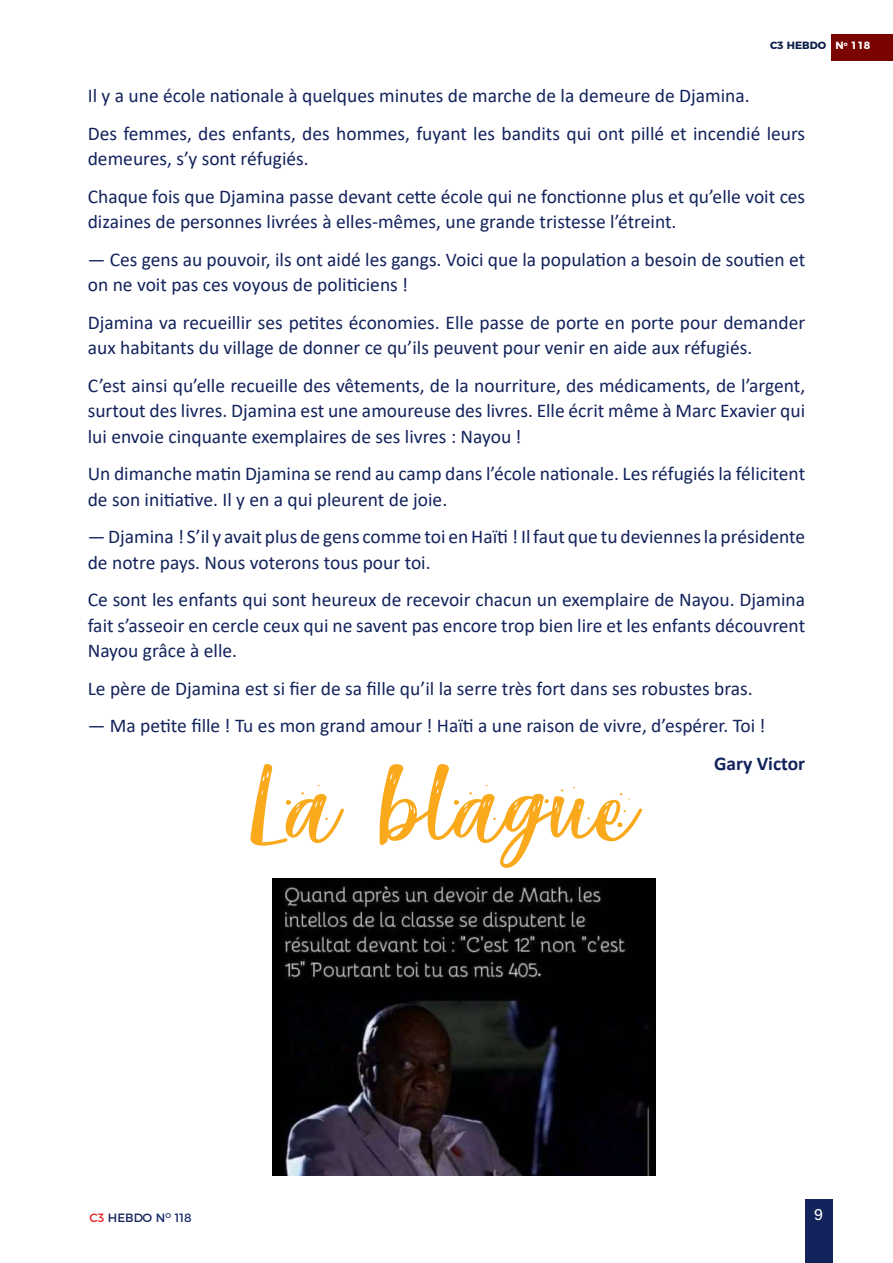
<style>
.page{position:relative;width:893px;height:1263px;background:#fff}
.page>*{position:absolute;margin:0;border:0;box-sizing:border-box;transform-origin:0 0}
.t1{font:169.5px "Reindeer Christmas Personal Use";color:#f9a91b}
.t2{font:19.5px/25.5px "Calibri";color:#13235c}
.t3{font:700 19.5px "Calibri";color:#13235c}
.t4{font:16.5px "Acumin Pro";color:#fff}
.t5{font:12px "Montserrat";color:#13235c}
.t6{font:700 10.5px "Montserrat";color:#0e2049}
.s1{color:#fff}
.s2{color:#e12020}
.s3{color:#142768}
</style>
<div class="page">
<div style="left:831px;top:34px;width:62px;height:26px;background:#790400"></div>
<div style="left:805px;top:1199px;width:27px;height:64px;background:#13235c"></div>
<img style="left:272px;top:879px;width:384px;height:296px">
<p class="t6" style="left:770px;top:37px;width:102px">C3 HEBDO <span class="s1">N</span><sup>o</sup> <span class="s1">118</span></p>
<p class="t2" style="left:88px;top:77px;width:719px;line-height:37.5px">Il y a une école nationale à quelques minutes de marche de la demeure de Djamina.<br>Des femmes, des enfants, des hommes, fuyant les bandits qui ont pillé et incendié leurs</p>
<p class="t2" style="left:88px;top:140px;width:719px;line-height:37.5px">demeures, s’y sont réfugiés.<br>Chaque fois que Djamina passe devant cette école qui ne fonctionne plus et qu’elle voit ces</p>
<p class="t2" style="left:88px;top:209px;width:590px">dizaines de personnes livrées à elles-mêmes, une grande tristesse l’étreint.</p>
<p class="t2" style="left:88px;top:246px;width:719px">— Ces gens au pouvoir, ils ont aidé les gangs. Voici que la population a besoin de soutien et on ne voit pas ces voyous de politiciens !</p>
<p class="t2" style="left:88px;top:309px;width:719px">Djamina va recueillir ses petites économies. Elle passe de porte en porte pour demander aux habitants du village de donner ce qu’ils peuvent pour venir en aide aux réfugiés.</p>
<p class="t2" style="left:88px;top:372px;width:719px;text-align:justify">C’est ainsi qu’elle recueille des vêtements, de la nourriture, des médicaments, de l’argent, surtout des livres. Djamina est une amoureuse des livres. Elle écrit même à Marc Exavier qui lui envoie cinquante exemplaires de ses livres : Nayou !</p>
<p class="t2" style="left:88px;top:461px;width:719px">Un dimanche matin Djamina se rend au camp dans l’école nationale. Les réfugiés la félicitent de son initiative. Il y en a qui pleurent de joie.</p>
<p class="t2" style="left:88px;top:524px;width:719px">—Djamina ! S’il y avait plus de gens comme toi en Haïti ! Il faut que tu deviennes la présidente de notre pays. Nous voterons tous pour toi.</p>
<p class="t2" style="left:88px;top:587px;width:719px;text-align:justify">Ce sont les enfants qui sont heureux de recevoir chacun un exemplaire de Nayou. Djamina fait s’asseoir en cercle ceux qui ne savent pas encore trop bien lire et les enfants découvrent Nayou grâce à elle.</p>
<p class="t2" style="left:88px;top:675px;width:666px">Le père de Djamina est si fier de sa fille qu’il la serre très fort dans ses robustes bras.</p>
<p class="t2" style="left:88px;top:713px;width:679px">— Ma petite fille ! Tu es mon grand amour ! Haïti a une raison de vivre, d’espérer. Toi !</p>
<p class="t3" style="left:714px;top:750px;width:93px">Gary Victor</p>
<h1 class="t1" style="left:246px;top:680px;width:390px">La blague</h1>
<p class="t5" style="left:89px;top:1208px;width:104px"><span class="s2">C3</span> HEBDO <span class="s3">N</span><sup>O</sup> <span class="s3">118</span></p>
<p class="t4" style="left:814px;top:1203px;width:10px">9</p>
</div>
